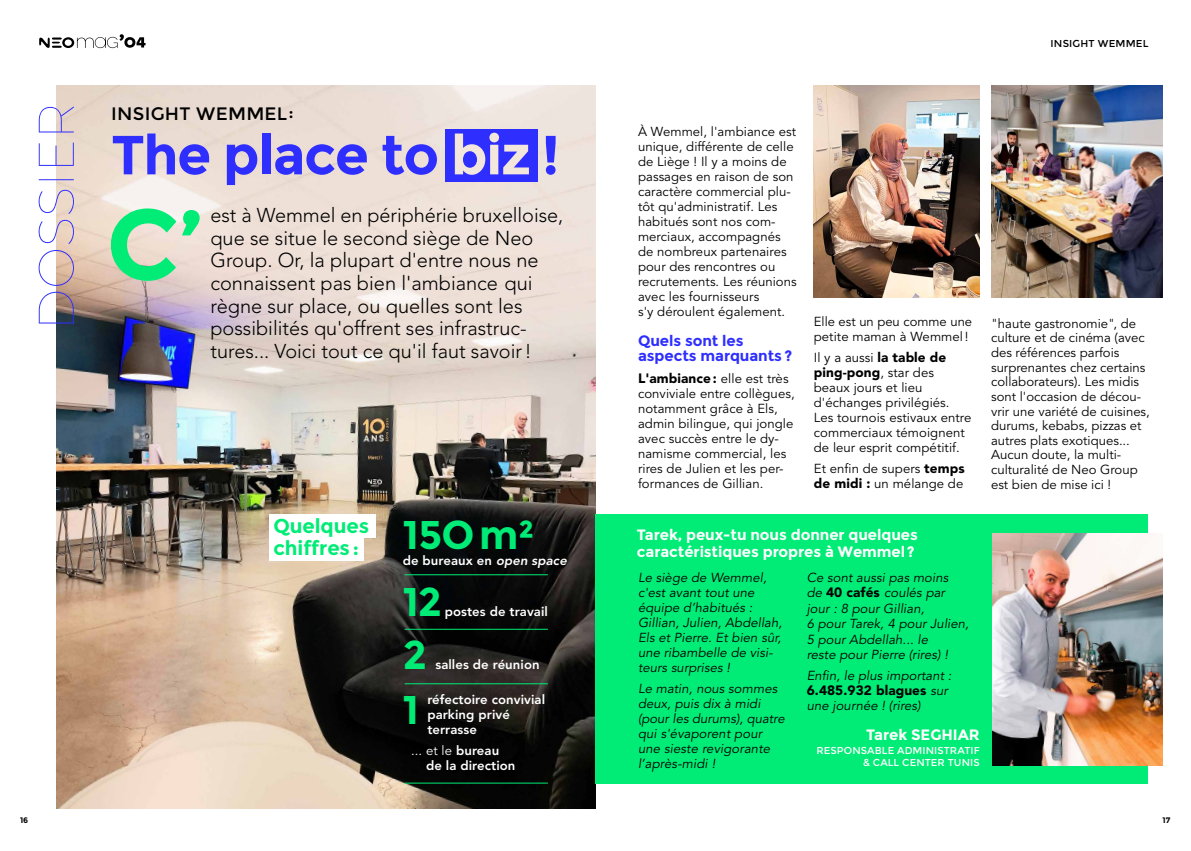
<style>
.page{position:relative;width:1191px;height:851px;background:#fff}
.page>*{position:absolute;margin:0;border:0;box-sizing:border-box;transform-origin:0 0}
.t1{font:700 100px "Montserrat";color:#00ec76}
.t2{font:700 55px "Montserrat";letter-spacing:-.025em;color:#2e2eff}
.t3{font:700 40px "Montserrat";color:#00ec76}
.t4{font:300 20px/22.7px "Avenir LT Std";color:#000}
.t5{font:700 20px/22px "Montserrat";letter-spacing:-.005em;color:#00ec76}
.t6{font:300 19.9px/22.5px "Avenir LT Std";color:#000}
.t7{font:18px "Montserrat";letter-spacing:.015em;color:#000}
.t8{font:700 15px/17px "Montserrat";letter-spacing:-.005em;color:#fff}
.t9{font:700 15px/15px "Montserrat";letter-spacing:-.005em;color:#2e2eff}
.t10{font:900 13.5px "Avenir LT Std";letter-spacing:.005em;color:#000}
.t11{font:13px/15px "Avenir LT Std";letter-spacing:.005em;color:#000}
.t12{font:italic 13px/15px "Avenir LT Std";letter-spacing:.005em;color:#000}
.t13{font:800 13px/15px "Avenir LT Std";letter-spacing:.005em;color:#fff}
.t14{font:10px/11.8px "Montserrat";letter-spacing:.01em;color:#fff;text-align:right}
.t15{font:10px "Montserrat";letter-spacing:.015em;color:#000}
.t16{font:700 8px "Montserrat";color:#000}
.s1{color:#f2e6dd}
.s2{font-style:italic}
.s3{font-weight:400}
.s4{font-weight:400;font-size:13px}
.s5{font-weight:900;font-size:13.5px}
.s6{font-weight:900;font-style:normal;font-size:13.5px}
.s7{font-weight:400;font-style:italic;font-size:13px}
</style>
<div class="page">
<img style="left:56px;top:85px;width:539px;height:723px">
<div style="left:595px;top:514px;width:553px;height:269px;background:#00ec76"></div>
<svg style="left:39px;top:34px;width:106px;height:14px"></svg>
<svg style="left:39px;top:106px;width:35px;height:217px"></svg>
<img style="left:992px;top:533px;width:170px;height:232px">
<img style="left:991px;top:85px;width:171px;height:213px">
<img style="left:814px;top:85px;width:165px;height:213px">
<div style="left:269px;top:514px;width:106px;height:23px;background:#fff"></div>
<div style="left:269px;top:537px;width:95px;height:23px;background:#fff"></div>
<hr style="left:405px;top:574px;width:143px;height:1px;background:#00ec76">
<hr style="left:405px;top:629px;width:143px;height:1px;background:#00ec76">
<hr style="left:405px;top:683px;width:143px;height:1px;background:#00ec76">
<hr style="left:405px;top:782px;width:143px;height:1px;background:#00ec76">
<div style="left:445px;top:129px;width:92px;height:52px;background:#2e2eff"></div>
<h3 class="t7" style="left:111px;top:103px;width:184px">INSIGHT WEMMEL:</h3>
<h2 class="t2" style="left:111px;top:122px;width:449px">The place to <span class="s1">biz</span> !</h2>
<h1 class="t1" style="left:106px;top:185px;width:98px">C’</h1>
<h3 class="t6" style="left:210px;top:204px;width:354px">est à Wemmel en périphérie bruxelloise,</h3>
<h3 class="t4" style="left:210px;top:226px;width:330px">que se situe le second siège de Neo Group. Or, la plupart d'entre nous ne connaissent pas bien l'ambiance qui règne sur place, ou quelles sont les</h3>
<h3 class="t6" style="left:210px;top:317px;width:323px">possibilités qu'offrent ses infrastruc&shy;tures... Voici tout ce qu'il faut savoir!</h3>
<h3 class="t5" style="left:273px;top:515px;width:263px">Quelques<br>chiffres : <sup>15Om²</sup></h3>
<p class="t13" style="left:403px;top:553px;width:166px">de bureaux en <span class="s2">open space</span></p>
<h3 class="t3" style="left:403px;top:578px;width:41px">12</h3>
<p class="t13" style="left:445px;top:604px;width:105px">postes de travail</p>
<h3 class="t3" style="left:403px;top:631px;width:26px">2</h3>
<p class="t13" style="left:435px;top:657px;width:106px">salles de réunion</p>
<h3 class="t3" style="left:403px;top:686px;width:18px">1</h3>
<p class="t13" style="left:427px;top:692px;width:119px">réfectoire convivial parking privé terrasse</p>
<p class="t13" style="left:426px;top:743px;width:91px;text-indent:-15px"><span class="s3">... et le</span> bureau de la direction</p>
<p class="t15" style="left:1050px;top:38px;width:99px">INSIGHT WEMMEL</p>
<p class="t11" style="left:638px;top:124px;width:160px">À Wemmel, l'ambiance est unique, différente de celle de Liège ! Il y a moins de passages en raison de son caractère commercial plu&shy;tôt qu'administratif. Les habitués sont nos com&shy;merciaux, accompagnés de nombreux partenaires pour des rencontres ou recrutements. Les réunions avec les fournisseurs<br>s'y déroulent également.</p>
<p class="t9" style="left:638px;top:333px;width:156px">Quels sont les aspects marquants ?</p>
<p class="t10" style="left:638px;top:370px;width:152px">L'ambiance: <span class="s4">elle est très</span></p>
<p class="t11" style="left:638px;top:386px;width:158px">conviviale entre collègues, notamment grâce à Els, admin bilingue, qui jongle avec succès entre le dy&shy;namisme commercial, les rires de Julien et les per&shy;formances de Gillian.</p>
<p class="t11" style="left:814px;top:314px;width:160px">Elle est un peu comme une petite maman à Wemmel!</p>
<p class="t11" style="left:814px;top:350px;width:134px">Il y a aussi <span class="s5">la table de</span></p>
<p class="t10" style="left:814px;top:364px;width:122px">ping-pong<span class="s4">, star des</span></p>
<p class="t11" style="left:814px;top:380px;width:159px">beaux jours et lieu d'échanges privilégiés.<br>Les tournois estivaux entre commerciaux témoignent de leur esprit compétitif.</p>
<p class="t11" style="left:814px;top:461px;width:152px">Et enfin de supers <span class="s5">temps de midi :</span> un mélange de</p>
<p class="t11" style="left:991px;top:316px;width:160px;line-height:14.7px">"haute gastronomie", de culture et de cinéma (avec des références parfois surprenantes chez certains collaborateurs). Les midis sont l'occasion de décou&shy;vrir une variété de cuisines, durums, kebabs, pizzas et autres plats exotiques...<br>Aucun doute, la multi&shy;culturalité de Neo Group est bien de mise ici !</p>
<p class="t8" style="left:637px;top:526px;width:282px">Tarek, peux-tu nous donner quelques caractéristiques propres à Wemmel?</p>
<p class="t12" style="left:638px;top:570px;width:146px">Le siège de Wemmel, c'est avant tout une équipe d’habitués :<br>Gillian, Julien, Abdellah,<br>Els et Pierre. Et bien sûr, une ribambelle de visi&shy;teurs surprises !</p>
<p class="t12" style="left:638px;top:681px;width:148px">Le matin, nous sommes deux, puis dix à midi (pour les durums), quatre qui s'évaporent pour une sieste revigorante l’après-midi !</p>
<p class="t12" style="left:806px;top:570px;width:164px;line-height:15.5px">Ce sont aussi pas moins<br>de <span class="s6">40 cafés</span> coulés par jour : 8 pour Gillian,<br>6 pour Tarek, 4 pour Julien,<br>5 pour Abdellah... le<br>reste pour Pierre (rires) !</p>
<p class="t12" style="left:806px;top:668px;width:146px">Enfin, le plus important :</p>
<p class="t10" style="left:806px;top:682px;width:143px">6.485.932 blagues <span class="s7">sur</span></p>
<p class="t12" style="left:806px;top:698px;width:115px">une journée ! (rires)</p>
<p class="t8" style="left:866px;top:726px;width:115px">Tarek SEGHIAR</p>
<p class="t14" style="left:816px;top:745px;width:165px">RESPONSABLE ADMINISTRATIF &amp; CALL CENTER TUNIS</p>
<p class="t16" style="left:20px;top:814px;width:10px">16</p>
<p class="t16" style="left:1162px;top:814px;width:9px">17</p>
</div>
